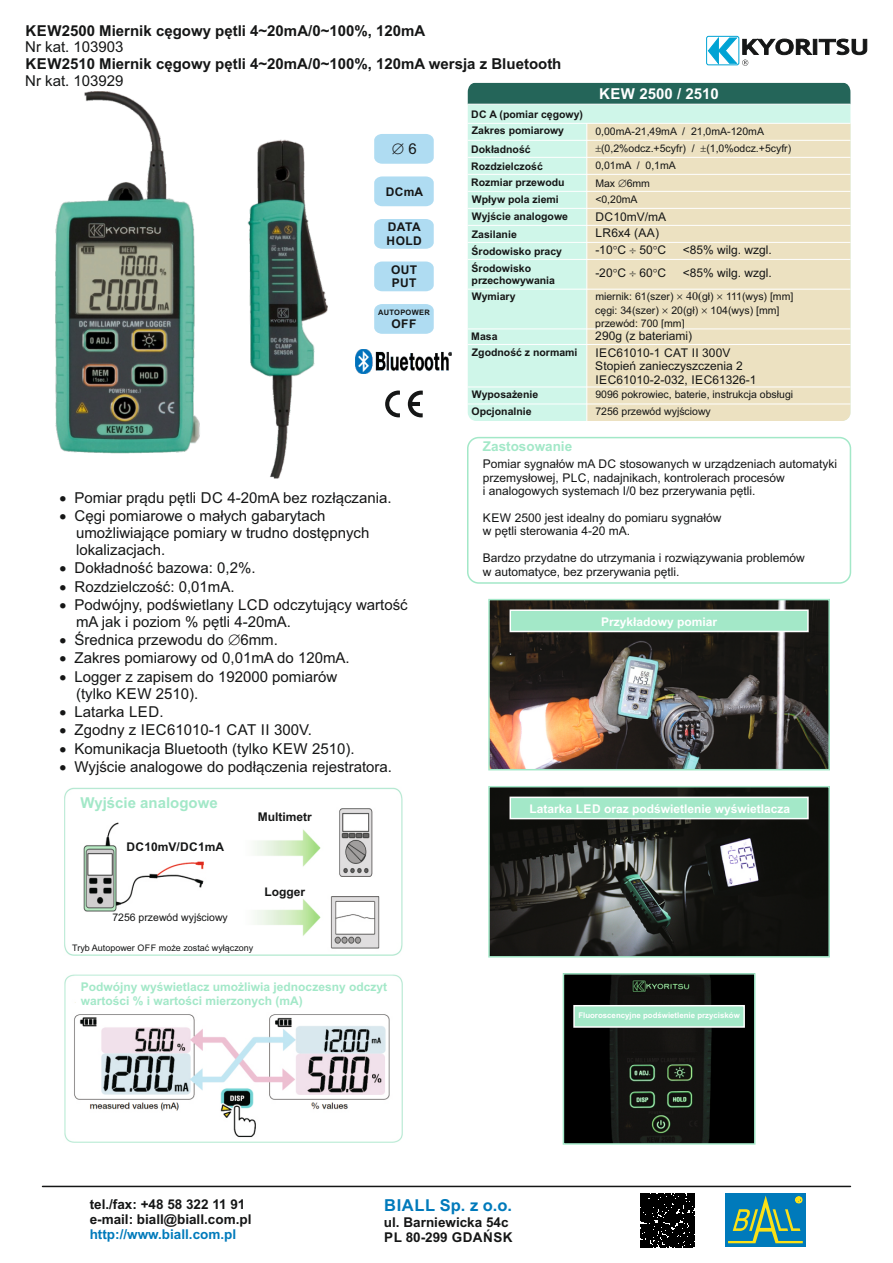
<style>
.page{position:relative;width:893px;height:1263px;background:#fff}
.page>*{position:absolute;margin:0;border:0;box-sizing:border-box;transform-origin:0 0}
.t1{font:700 16.5px "Arial";letter-spacing:.035em;color:#007abb}
.t2{font:15px/16.8px "Arial";color:#151616}
.t3{font:700 15px "Arial";color:#151616}
.t4{font:700 15px "Arial";color:#a3e8c8}
.t5{font:700 15px "Arial";color:#fff}
.t6{font:700 13.5px/15.1px "Arial";color:#151616}
.t7{font:700 13.5px "Arial";color:#007abb}
.t8{font:700 13.5px "Arial";color:#a3e8c8}
.t9{font:12px/13.4px "Arial";color:#151616}
.t10{font:700 12px/13.4px "Arial";color:#a3e8c8}
.t11{font:700 12px "Arial";color:#fff}
.t12{font:700 12px/13.4px "Arial";color:#151616}
.t13{font:700 12px/13.4px "Arial";letter-spacing:.035em;color:#151616}
.t14{font:10.5px/17px "Arial";color:#151616}
.t15{font:700 10.5px/16.5px "Arial";color:#151616}
.t16{font:9px "Arial";color:#151616}
.t17{font:700 7.8px "Arial";color:#fff}
.t18{font:700 7.5px "Arial";letter-spacing:.035em;color:#151616}
</style>
<div class="page">
<div style="left:468px;top:105px;width:382px;height:316px;background:#cff6e9"></div>
<div style="left:587px;top:124px;width:263px;height:297px;background:#ece1c1"></div>
<svg style="left:374px;top:176px;width:60px;height:30px;background:#b2ddf2"></svg>
<svg style="left:374px;top:219px;width:60px;height:30px;background:#b2ddf2"></svg>
<svg style="left:374px;top:261px;width:60px;height:30px;background:#b2ddf2"></svg>
<svg style="left:374px;top:304px;width:60px;height:30px;background:#b2ddf2"></svg>
<div style="left:468px;top:83px;width:382px;height:21px;background:#246559"></div>
<svg style="left:408px;top:391px;width:15px;height:26px"></svg>
<svg style="left:385px;top:391px;width:15px;height:26px"></svg>
<svg style="left:706px;top:36px;width:33px;height:29px"></svg>
<svg style="left:707px;top:36px;width:160px;height:30px"></svg>
<img style="left:64px;top:787px;width:339px;height:169px">
<img style="left:64px;top:974px;width:339px;height:169px">
<img style="left:491px;top:602px;width:336px;height:165px">
<div style="left:488px;top:599px;width:342px;height:171px;border:2px solid #a3e8c8"></div>
<img style="left:491px;top:789px;width:336px;height:165px">
<div style="left:488px;top:786px;width:342px;height:171px;border:2px solid #a3e8c8"></div>
<img style="left:566px;top:976px;width:186px;height:166px">
<div style="left:563px;top:973px;width:192px;height:172px;border:2px solid #a3e8c8"></div>
<svg style="left:509px;top:796px;width:300px;height:24px;background:#a7dfc5"></svg>
<svg style="left:573px;top:1004px;width:173px;height:24px;background:#a6ddc4"></svg>
<svg style="left:509px;top:609px;width:300px;height:24px;background:#a8dfc5"></svg>
<div style="left:467px;top:437px;width:384px;height:147px;border:2px solid #a3e8c8;border-radius:11px"></div>
<hr style="left:43px;top:1186px;width:807px;height:1px;background:#151616">
<div style="left:725px;top:1193px;width:81px;height:54px;background:#007abb"></div>
<svg style="left:728px;top:1195px;width:75px;height:48px"></svg>
<svg style="left:641px;top:1193px;width:53px;height:54px;background:#111"></svg>
<hr style="left:586px;top:123px;width:1px;height:298px;background:#fff">
<hr style="left:468px;top:140px;width:382px;height:1px;background:#fff">
<hr style="left:468px;top:123px;width:382px;height:1px;background:#fff">
<hr style="left:468px;top:157px;width:382px;height:1px;background:#fff">
<hr style="left:468px;top:174px;width:382px;height:1px;background:#fff">
<hr style="left:468px;top:191px;width:382px;height:1px;background:#fff">
<hr style="left:468px;top:208px;width:382px;height:1px;background:#fff">
<hr style="left:468px;top:225px;width:382px;height:1px;background:#fff">
<hr style="left:468px;top:242px;width:382px;height:1px;background:#fff">
<hr style="left:468px;top:259px;width:382px;height:1px;background:#fff">
<hr style="left:468px;top:289px;width:382px;height:1px;background:#fff">
<hr style="left:468px;top:344px;width:382px;height:1px;background:#fff">
<hr style="left:468px;top:329px;width:382px;height:1px;background:#fff">
<hr style="left:468px;top:387px;width:382px;height:1px;background:#fff">
<hr style="left:468px;top:404px;width:382px;height:1px;background:#fff">
<img style="left:356px;top:350px;width:96px;height:23px">
<img style="left:55px;top:91px;width:272px;height:387px">
<svg style="left:374px;top:134px;width:60px;height:30px;background:#b2ddf2"></svg>
<svg style="left:595px;top:145px;width:6px;height:7px"></svg>
<svg style="left:701px;top:145px;width:5px;height:7px"></svg>
<svg style="left:619px;top:179px;width:7px;height:8px"></svg>
<svg style="left:613px;top:246px;width:4px;height:3px"></svg>
<svg style="left:630px;top:248px;width:6px;height:5px"></svg>
<svg style="left:653px;top:246px;width:4px;height:3px"></svg>
<svg style="left:613px;top:269px;width:4px;height:4px"></svg>
<svg style="left:630px;top:272px;width:6px;height:5px"></svg>
<svg style="left:653px;top:269px;width:4px;height:4px"></svg>
<svg style="left:677px;top:294px;width:9px;height:7px"></svg>
<svg style="left:692px;top:291px;width:10px;height:11px"></svg>
<svg style="left:717px;top:294px;width:5px;height:5px"></svg>
<svg style="left:663px;top:309px;width:5px;height:5px"></svg>
<svg style="left:702px;top:309px;width:5px;height:5px"></svg>
<p class="t3" style="left:25px;top:25px;width:401px">KEW2500 Miernik cęgowy pętli 4~20mA/0~100%, 120mA</p>
<p class="t2" style="left:25px;top:40px;width:100px">Nr kat. 103903</p>
<p class="t3" style="left:25px;top:58px;width:537px">KEW2510 Miernik cęgowy pętli 4~20mA/0~100%, 120mA wersja z Bluetooth</p>
<p class="t2" style="left:25px;top:74px;width:100px">Nr kat. 103929</p>
<p class="t2" style="left:408px;top:142px;width:10px">6</p>
<p class="t12" style="left:386px;top:186px;width:39px">DCmA</p>
<p class="t13" style="left:387px;top:222px;width:37px">DATA<br>HOLD</p>
<p class="t12" style="left:391px;top:264px;width:28px">OUT<br>PUT</p>
<p class="t18" style="left:378px;top:310px;width:53px">AUTOPOWER</p>
<p class="t12" style="left:392px;top:318px;width:26px">OFF</p>
<p class="t15" style="left:471px;top:107px;width:113px">DC A (pomiar cęgowy)</p>
<p class="t15" style="left:471px;top:123px;width:94px;line-height:18.1px">Zakres pomiarowy<br>Dokładność</p>
<p class="t15" style="left:471px;top:159px;width:95px">Rozdzielczość<br>Rozmiar przewodu<br>Wpływ pola ziemi</p>
<p class="t15" style="left:472px;top:209px;width:98px">Wyjście analogowe</p>
<p class="t15" style="left:472px;top:227px;width:46px">Zasilanie</p>
<p class="t15" style="left:472px;top:244px;width:92px">Środowisko pracy</p>
<p class="t15" style="left:472px;top:263px;width:85px;line-height:11.7px">Środowisko przechowywania</p>
<p class="t15" style="left:472px;top:289px;width:45px">Wymiary</p>
<p class="t5" style="left:599px;top:88px;width:121px">KEW 2500 / 2510</p>
<p class="t14" style="left:595px;top:124px;width:170px">0,00mA-21,49mA / 21,0mA-120mA</p>
<p class="t14" style="left:601px;top:140px;width:192px">(0,2%odcz.+5cyfr) / (1,0%odcz.+5cyfr)</p>
<p class="t14" style="left:595px;top:158px;width:82px">0,01mA / 0,1mA</p>
<p class="t14" style="left:595px;top:175px;width:56px">Max 6mm</p>
<p class="t14" style="left:595px;top:192px;width:44px">&lt;0,20mA</p>
<p class="t9" style="left:595px;top:210px;width:72px;line-height:15.8px">DC10mV/mA<br>LR6x4 (AA)</p>
<p class="t9" style="left:595px;top:244px;width:72px">-10 C 50 C</p>
<p class="t9" style="left:683px;top:244px;width:91px">&lt;85% wilg. wzgl.</p>
<p class="t9" style="left:595px;top:268px;width:72px">-20 C 60 C</p>
<p class="t9" style="left:683px;top:268px;width:91px">&lt;85% wilg. wzgl.</p>
<p class="t14" style="left:595px;top:290px;width:200px;line-height:14.7px">miernik: 61(szer) ✔ gł) 111(wys) [mm] cęgi: 34(szer) 20(gł) 104(wys) [mm]</p>
<p class="t14" style="left:595px;top:315px;width:91px">przewód: 700 [mm]</p>
<p class="t15" style="left:471px;top:329px;width:28px">Masa</p>
<p class="t9" style="left:595px;top:330px;width:98px">290g (z bateriami)</p>
<p class="t2" style="left:59px;top:491px;width:334px">• Pomiar prądu pętli DC 4-20mA bez rozłączania.</p>
<p class="t2" style="left:76px;top:509px;width:295px;text-indent:-17px">• Cęgi pomiarowe o małych gabarytach umożliwiające pomiary w trudno dostępnych lokalizacjach.</p>
<p class="t2" style="left:59px;top:561px;width:198px">• Dokładność bazowa: 0,2%.</p>
<p class="t2" style="left:59px;top:579px;width:177px">• Rozdzielczość: 0,01mA.</p>
<p class="t2" style="left:76px;top:598px;width:333px;text-indent:-17px">• Podwójny, podświetlany LCD odczytujący wartość mA jak i poziom % pętli 4-20mA.</p>
<p class="t2" style="left:59px;top:633px;width:220px">• Średnica przewodu do 6mm.</p>
<p class="t2" style="left:59px;top:651px;width:292px">• Zakres pomiarowy od 0,01mA do 120mA.</p>
<p class="t2" style="left:76px;top:669px;width:263px;text-indent:-17px">• Logger z zapisem do 192000 pomiarów (tylko KEW 2510).</p>
<p class="t2" style="left:59px;top:705px;width:106px">• Latarka LED.</p>
<p class="t2" style="left:59px;top:723px;width:254px">• Zgodny z IEC61010-1 CAT II 300V.</p>
<p class="t2" style="left:59px;top:741px;width:297px">• Komunikacja Bluetooth (tylko KEW 2510).</p>
<p class="t2" style="left:59px;top:760px;width:334px">• Wyjście analogowe do podłączenia rejestratora.</p>
<p class="t4" style="left:80px;top:797px;width:139px">Wyjście analogowe</p>
<p class="t12" style="left:127px;top:841px;width:99px">DC10mV/DC1mA</p>
<p class="t12" style="left:258px;top:811px;width:56px">Multimetr</p>
<p class="t12" style="left:264px;top:886px;width:42px">Logger</p>
<p class="t14" style="left:112px;top:910px;width:117px">7256 przewód wyjściowy</p>
<p class="t16" style="left:72px;top:944px;width:183px">Tryb Autopower OFF może zostać wyłączony</p>
<p class="t10" style="left:81px;top:982px;width:308px">Podwójny wyświetlacz umożliwia jednoczesny odczyt wartości % i wartości mierzonych (mA)</p>
<p class="t15" style="left:472px;top:345px;width:107px">Zgodność z normami</p>
<p class="t15" style="left:472px;top:387px;width:68px;line-height:17px">Wyposażenie<br>Opcjonalnie</p>
<p class="t8" style="left:483px;top:441px;width:91px">Zastosowanie</p>
<p class="t9" style="left:595px;top:347px;width:163px">IEC61010-1 CAT II 300V<br>Stopień zanieczyszczenia 2<br>IEC61010-2-032, IEC61326-1</p>
<p class="t14" style="left:595px;top:387px;width:199px">9096 pokrowiec, baterie, instrukcja obsługi<br>7256 przewód wyjściowy</p>
<p class="t9" style="left:483px;top:458px;width:356px">Pomiar sygnałów mA DC stosowanych w urządzeniach automatyki przemysłowej, PLC, nadajnikach, kontrolerach procesów<br>i analogowych systemach I/0 bez przerywania pętli.</p>
<p class="t9" style="left:483px;top:512px;width:240px">KEW 2500 jest idealny do pomiaru sygnałów w pętli sterowania 4-20 mA.</p>
<p class="t9" style="left:483px;top:552px;width:324px">Bardzo przydatne do utrzymania i rozwiązywania problemów w automatyce, bez przerywania pętli.</p>
<p class="t11" style="left:601px;top:617px;width:118px">Przykładowy pomiar</p>
<p class="t11" style="left:530px;top:804px;width:262px">Latarka LED oraz podświetlenie wyświetlacza</p>
<p class="t17" style="left:578px;top:1013px;width:163px">Fluoroscencyjne podświetlenie przycisków</p>
<p class="t6" style="left:90px;top:1198px;width:163px">tel./fax: +48 58 322 11 91 e-mail: biall@biall.com.pl</p>
<p class="t7" style="left:90px;top:1229px;width:148px">http://www.biall.com.pl</p>
<p class="t1" style="left:384px;top:1199px;width:129px">BIALL Sp. z o.o.</p>
<p class="t6" style="left:384px;top:1215px;width:130px">ul. Barniewicka 54c<br>PL 80-299 GDAŃSK</p>
</div>
